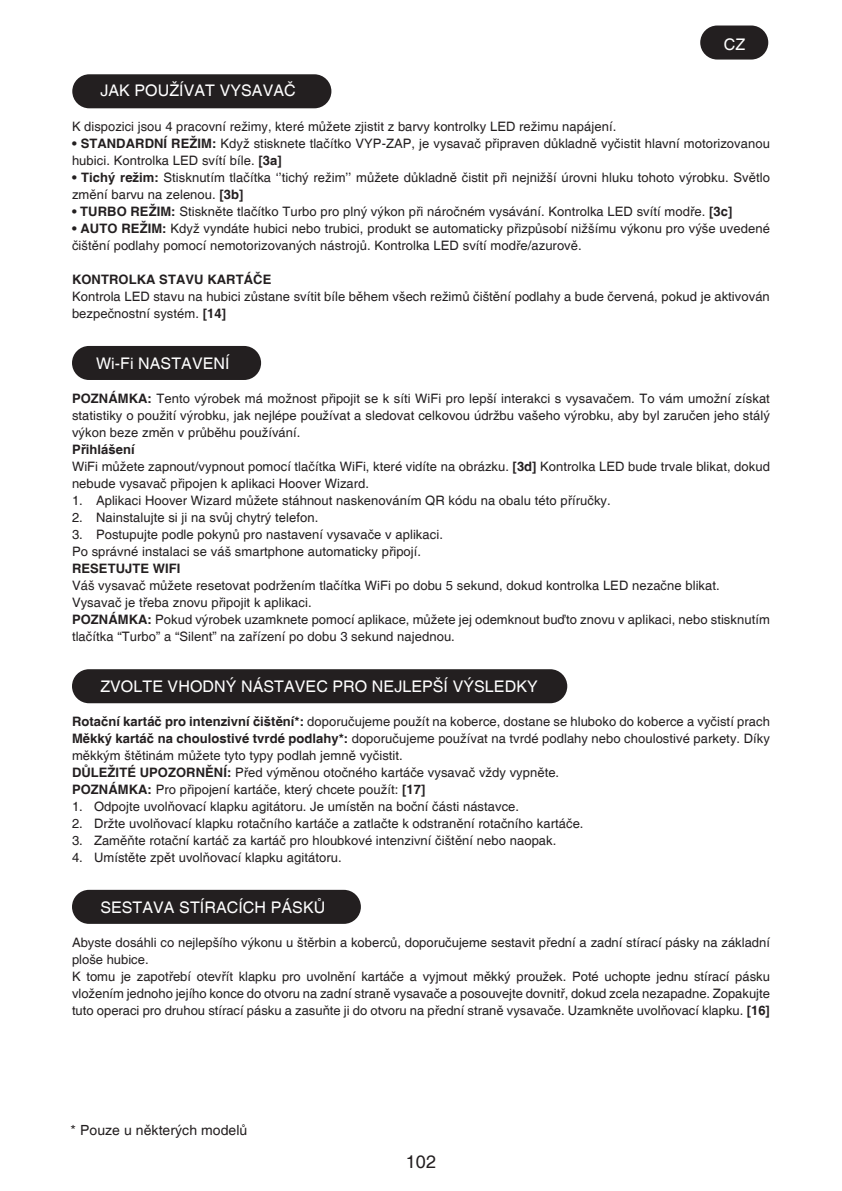
<style>
.page{position:relative;width:842px;height:1191px;background:#fff}
.page>*{position:absolute;margin:0;border:0;box-sizing:border-box;transform-origin:0 0}
.t1{font:18px "Helvetica";color:#231f20}
.t2{font:16px "Helvetica";letter-spacing:.005em;color:#fff}
.t3{font:14px "Helvetica";letter-spacing:.005em;color:#231f20}
.t4{font:13px/17px "Helvetica";letter-spacing:.005em;color:#231f20}
.t5{font:700 13px "Helvetica";letter-spacing:.005em;color:#231f20}
.s1{font-weight:700}
</style>
<div class="page">
<div style="left:701px;top:27px;width:66px;height:32px;background:#231f20;border-radius:16px"></div>
<div style="left:700px;top:26px;width:68px;height:34px;border:2px solid #231f20;border-radius:16px"></div>
<div style="left:72px;top:74px;width:259px;height:34px;background:#231f20;border-radius:17px"></div>
<div style="left:72px;top:890px;width:289px;height:34px;background:#231f20;border-radius:17px"></div>
<div style="left:72px;top:346px;width:189px;height:34px;background:#231f20;border-radius:17px"></div>
<div style="left:72px;top:669px;width:495px;height:34px;background:#231f20;border-radius:17px"></div>
<p class="t2" style="left:724px;top:35px;width:23px">CZ</p>
<p class="t2" style="left:100px;top:81px;width:197px">JAK POUŽÍVAT VYSAVAČ</p>
<p class="t4" style="left:72px;top:118px;width:546px">K dispozici jsou 4 pracovní režimy, které můžete zjistit z barvy kontrolky LED režimu napájení.</p>
<p class="t4" style="left:72px;top:135px;width:699px"><span class="s1">• STANDARDNÍ REŽIM:</span> Když stisknete tlačítko VYP-ZAP, je vysavač připraven důkladně vyčistit hlavní motorizovanou hubici. Kontrolka LED svítí bíle. <span class="s1">[3a]</span></p>
<p class="t4" style="left:72px;top:169px;width:699px"><span class="s1">• Tichý režim:</span> Stisknutím tlačítka ‘’tichý režim’’ můžete důkladně čistit při nejnižší úrovni hluku tohoto výrobku. Světlo změní barvu na zelenou. <span class="s1">[3b]</span></p>
<p class="t4" style="left:72px;top:203px;width:662px"><span class="s1">• TURBO REŽIM:</span> Stiskněte tlačítko Turbo pro plný výkon při náročném vysávání. Kontrolka LED svítí modře. <span class="s1">[3c]</span></p>
<p class="t4" style="left:72px;top:220px;width:699px"><span class="s1">• AUTO REŽIM:</span> Když vyndáte hubici nebo trubici, produkt se automaticky přizpůsobí nižšímu výkonu pro výše uvedené čištění podlahy pomocí nemotorizovaných nástrojů. Kontrolka LED svítí modře/azurově.</p>
<p class="t5" style="left:72px;top:271px;width:201px">KONTROLKA STAVU KARTÁČE</p>
<p class="t4" style="left:72px;top:288px;width:699px">Kontrola LED stavu na hubici zůstane svítit bíle během všech režimů čištění podlahy a bude červená, pokud je aktivován bezpečnostní systém. <span class="s1">[14]</span></p>
<p class="t2" style="left:96px;top:354px;width:135px">Wi-Fi NASTAVENÍ</p>
<p class="t4" style="left:72px;top:390px;width:699px;text-align:justify"><span class="s1">POZNÁMKA:</span> Tento výrobek má možnost připojit se k síti WiFi pro lepší interakci s vysavačem. To vám umožní získat statistiky o použití výrobku, jak nejlépe používat a sledovat celkovou údržbu vašeho výrobku, aby byl zaručen jeho stálý výkon beze změn v průběhu používání.</p>
<p class="t4" style="left:72px;top:441px;width:699px"><span class="s1">Přihlášení<br></span>WiFi můžete zapnout/vypnout pomocí tlačítka WiFi, které vidíte na obrázku. <span class="s1">[3d]</span> Kontrolka LED bude trvale blikat, dokud nebude vysavač připojen k aplikaci Hoover Wizard.</p>
<p class="t4" style="left:72px;top:492px;width:540px">1. Aplikaci Hoover Wizard můžete stáhnout naskenováním QR kódu na obalu této příručky.</p>
<p class="t4" style="left:72px;top:509px;width:248px">2. Nainstalujte si ji na svůj chytrý telefon.</p>
<p class="t4" style="left:72px;top:526px;width:372px">3. Postupujte podle pokynů pro nastavení vysavače v aplikaci.<br>Po správné instalaci se váš smartphone automaticky připojí.</p>
<p class="t5" style="left:72px;top:561px;width:110px">RESETUJTE WIFI</p>
<p class="t4" style="left:72px;top:577px;width:699px">Váš vysavač můžete resetovat podržením tlačítka WiFi po dobu 5 sekund, dokud kontrolka LED nezačne blikat.<br>Vysavač je třeba znovu připojit k aplikaci.<br><span class="s1">POZNÁMKA:</span> Pokud výrobek uzamknete pomocí aplikace, můžete jej odemknout buďto znovu v aplikaci, nebo stisknutím tlačítka “Turbo” a “Silent” na zařízení po dobu 3 sekund najednou.</p>
<p class="t2" style="left:100px;top:677px;width:439px">ZVOLTE VHODNÝ NÁSTAVEC PRO NEJLEPŠÍ VÝSLEDKY</p>
<p class="t4" style="left:72px;top:713px;width:699px"><span class="s1">Rotační kartáč pro intenzivní čištění*:</span> doporučujeme použít na koberce, dostane se hluboko do koberce a vyčistí prach <span class="s1">Měkký kartáč na choulostivé tvrdé podlahy*:</span> doporučujeme používat na tvrdé podlahy nebo choulostivé parkety. Díky měkkým štětinám můžete tyto typy podlah jemně vyčistit.<br><span class="s1">DŮLEŽITÉ UPOZORNĚNÍ:</span> Před výměnou otočného kartáče vysavač vždy vypněte.<br><span class="s1">POZNÁMKA:</span> Pro připojení kartáče, který chcete použít: <span class="s1">[17]</span></p>
<p class="t4" style="left:72px;top:798px;width:449px">1. Odpojte uvolňovací klapku agitátoru. Je umístěn na boční části nástavce.</p>
<p class="t4" style="left:72px;top:815px;width:513px">2. Držte uvolňovací klapku rotačního kartáče a zatlačte k odstranění rotačního kartáče.</p>
<p class="t4" style="left:72px;top:832px;width:486px">3. Zaměňte rotační kartáč za kartáč pro hloubkové intenzivní čištění nebo naopak.</p>
<p class="t4" style="left:72px;top:849px;width:271px">4. Umístěte zpět uvolňovací klapku agitátoru.</p>
<p class="t2" style="left:100px;top:898px;width:226px">SESTAVA STÍRACÍCH PÁSKŮ</p>
<p class="t4" style="left:72px;top:934px;width:699px">Abyste dosáhli co nejlepšího výkonu u štěrbin a koberců, doporučujeme sestavit přední a zadní stírací pásky na základní ploše hubice.<br>K tomu je zapotřebí otevřít klapku pro uvolnění kartáče a vyjmout měkký proužek. Poté uchopte jednu stírací pásku vložením jednoho jejího konce do otvoru na zadní straně vysavače a posouvejte dovnitř, dokud zcela nezapadne. Zopakujte tuto operaci pro druhou stírací pásku a zasuňte ji do otvoru na přední straně vysavače. Uzamkněte uvolňovací klapku. <span class="s1">[16]</span></p>
<p class="t3" style="left:71px;top:1121px;width:178px">* Pouze u některých modelů</p>
<h1 class="t1" style="left:406px;top:1151px;width:32px">102</h1>
</div>
